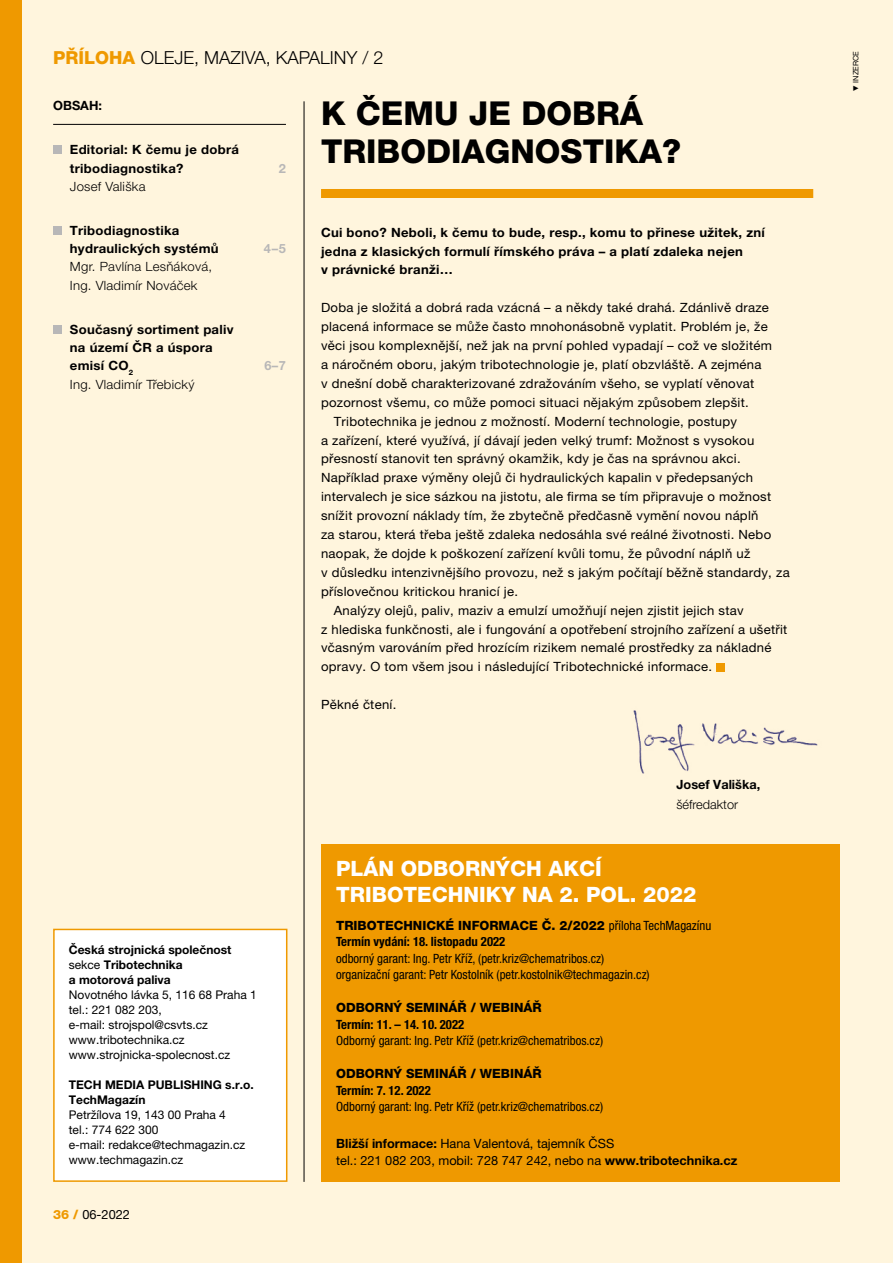
<style>
.page{position:relative;width:893px;height:1263px;background:#fff5dd}
.page>*{position:absolute;margin:0;border:0;box-sizing:border-box;transform-origin:0 0}
.t1{font:800 33px/37.5px "Helvetica Neue LT Pro";color:#000}
.t2{font:800 21.15px/25.3px "Helvetica Neue LT Pro";color:#fff}
.t3{font:300 18px "Helvetica Neue LT Pro";color:#000}
.t4{font:12.75px "Helvetica Neue LT Pro";letter-spacing:.02em;color:#000}
.t5{font:700 12.75px/18.3px "Helvetica Neue LT Pro";letter-spacing:.02em;color:#000}
.t6{font:condensed 12.75px/16.5px "Helvetica Neue LT Pro";color:#000}
.t7{font:800 12.75px/16.5px "Helvetica Neue LT Pro";color:#000}
.t8{font:12.75px/17px "Helvetica Neue LT Pro";color:#000}
.t9{font:300 12.75px/18.3px "Helvetica Neue LT Pro";letter-spacing:.02em;color:#000}
.t10{font:700 condensed 12.75px "Helvetica Neue LT Pro";color:#000}
.t11{font:700 12.75px "Helvetica Neue LT Pro";color:#000}
.t12{font:300 12.75px "Helvetica Neue LT Pro";color:#000}
.t13{font:700 12.75px "Helvetica Neue LT Pro";color:#b8b7b7}
.t14{font:12px/15px "Helvetica Neue LT Pro";color:#000}
.t15{font:700 12px/15px "Helvetica Neue LT Pro";color:#000}
.t16{font:7.5px "Helvetica Neue LT Pro";color:#000}
.s1{font-weight:800;color:#ef9900}
.s2{font-weight:400}
.s3{font-weight:400;font-stretch:condensed}
.s4{font-weight:700;font-stretch:condensed}
.s5{font-weight:700}
.s6{font-family:"Arial"}
</style>
<div class="page">
<div style="left:0;top:0;width:21px;height:1263px;background:#ef9900"></div>
<div style="left:53px;top:146px;width:9px;height:8px;background:#b8b7b7"></div>
<div style="left:53px;top:226px;width:9px;height:9px;background:#b8b7b7"></div>
<div style="left:53px;top:325px;width:9px;height:9px;background:#b8b7b7"></div>
<div style="left:716px;top:663px;width:9px;height:8px;background:#ef9900"></div>
<hr style="left:304px;top:101px;width:1px;height:1081px;background:#000">
<hr style="left:53px;top:124px;width:233px;height:1px;background:#000">
<div style="left:321px;top:189px;width:492px;height:9px;background:#ef9900"></div>
<div style="left:321px;top:844px;width:519px;height:338px;background:#ef9900"></div>
<div style="left:53px;top:929px;width:234px;height:253px;background:#fff;border:2px solid #ef9900"></div>
<img style="left:633px;top:710px;width:185px;height:64px">
<h3 class="t3" style="left:53px;top:46px;width:332px"><span class="s1">PŘÍLOHA</span> OLEJE, MAZIVA, KAPALINY / 2</h3>
<p class="t5" style="left:53px;top:96px;width:50px">OBSAH:</p>
<p class="t5" style="left:70px;top:140px;width:170px">Editorial: K čemu je dobrá tribodiagnostika?</p>
<h1 class="t1" style="left:321px;top:95px;width:361px">K ČEMU JE DOBRÁ<br>TRIBODIAGNOSTIKA?</h1>
<p class="t13" style="left:279px;top:160px;width:9px">2</p>
<p class="t9" style="left:70px;top:177px;width:77px">Josef Vališka</p>
<p class="t5" style="left:70px;top:221px;width:150px">Tribodiagnostika hydraulických systémů</p>
<p class="t9" style="left:70px;top:257px;width:144px">Mgr. Pavlína Lesňáková,<br>Ing. Vladimír Nováček</p>
<p class="t5" style="left:70px;top:320px;width:165px">Současný sortiment paliv na území ČR a úspora emisí CO<sub>2</sub></p>
<p class="t9" style="left:70px;top:375px;width:126px">Ing. Vladimír Třebický</p>
<p class="t13" style="left:264px;top:241px;width:24px">4–5</p>
<p class="t13" style="left:264px;top:358px;width:23px">6–7</p>
<p class="t15" style="left:69px;top:942px;width:164px">Česká strojnická společnost <span class="s2">sekce</span> Tribotechnika<br>a motorová paliva</p>
<p class="t14" style="left:69px;top:987px;width:190px">Novotného lávka 5, 116 68 Praha 1 tel.: 221 082 203,<br>e-mail: strojspol@csvts.cz www.tribotechnika.cz www.strojnicka-spolecnost.cz</p>
<p class="t15" style="left:69px;top:1077px;width:186px">TECH MEDIA PUBLISHING s.r.o.<br>TechMagazín</p>
<p class="t14" style="left:69px;top:1107px;width:178px">Petržílova 19, 143 00 Praha 4 tel.: 774 622 300<br>e-mail: redakce@techmagazin.cz www.techmagazin.cz</p>
<p class="t4" style="left:53px;top:1206px;width:78px"><span class="s1">36 /</span> 06-2022</p>
<p class="t5" style="left:321px;top:222px;width:445px;line-height:18.9px">Cui bono? Neboli, k čemu to bude, resp., komu to přinese užitek, zní jedna z klasických formulí římského práva – a platí zdaleka nejen<br>v právnické branži…</p>
<p class="t4" style="left:321px;top:300px;width:449px">Doba je složitá a dobrá rada vzácná – a někdy také drahá. Zdánlivě draze</p>
<p class="t4" style="left:321px;top:319px;width:448px">placená informace se může často mnohonásobně vyplatit. Problém je, že</p>
<p class="t4" style="left:321px;top:338px;width:452px">věci jsou komplexnější, než jak na první pohled vypadají – což ve složitém</p>
<p class="t4" style="left:321px;top:357px;width:442px">a náročném oboru, jakým tribotechnologie je, platí obzvláště. A zejména</p>
<p class="t4" style="left:321px;top:376px;width:435px">v dnešní době charakterizované zdražováním všeho, se vyplatí věnovat</p>
<p class="t4" style="left:321px;top:395px;width:429px">pozornost všemu, co může pomoci situaci nějakým způsobem zlepšit.</p>
<p class="t4" style="left:334px;top:413px;width:405px">Tribotechnika je jednou z možností. Moderní technologie, postupy</p>
<p class="t4" style="left:321px;top:432px;width:435px">a zařízení, které využívá, jí dávají jeden velký trumf: Možnost s vysokou</p>
<p class="t4" style="left:321px;top:451px;width:421px">přesností stanovit ten správný okamžik, kdy je čas na správnou akci.</p>
<p class="t4" style="left:321px;top:470px;width:434px">Například praxe výměny olejů či hydraulických kapalin v předepsaných</p>
<p class="t4" style="left:321px;top:489px;width:452px">intervalech je sice sázkou na jistotu, ale firma se tím připravuje o možnost</p>
<p class="t4" style="left:321px;top:508px;width:439px">snížit provozní náklady tím, že zbytečně předčasně vymění novou náplň</p>
<p class="t4" style="left:321px;top:527px;width:452px">za starou, která třeba ještě zdaleka nedosáhla své reálné životnosti. Nebo</p>
<p class="t4" style="left:321px;top:546px;width:431px">naopak, že dojde k poškození zařízení kvůli tomu, že původní náplň už</p>
<p class="t4" style="left:321px;top:565px;width:470px">v důsledku intenzivnějšího provozu, než s jakým počítají běžně standardy, za</p>
<p class="t4" style="left:321px;top:584px;width:198px">příslovečnou kritickou hranicí je.</p>
<p class="t4" style="left:334px;top:602px;width:411px">Analýzy olejů, paliv, maziv a emulzí umožňují nejen zjistit jejich stav</p>
<p class="t4" style="left:321px;top:621px;width:468px">z hlediska funkčnosti, ale i fungování a opotřebení strojního zařízení a ušetřit</p>
<p class="t4" style="left:321px;top:640px;width:452px">včasným varováním před hrozícím rizikem nemalé prostředky za nákladné</p>
<p class="t4" style="left:321px;top:659px;width:393px">opravy. O tom všem jsou i následující Tribotechnické informace.</p>
<p class="t4" style="left:321px;top:697px;width:77px">Pěkné čtení.</p>
<p class="t11" style="left:676px;top:777px;width:85px">Josef Vališka,</p>
<p class="t12" style="left:676px;top:796px;width:63px">šéfredaktor</p>
<h2 class="t2" style="left:336px;top:856px;width:362px">PLÁN ODBORNÝCH AKCÍ<br>TRIBOTECHNIKY NA 2. POL. 2022</h2>
<p class="t7" style="left:336px;top:917px;width:377px">TRIBOTECHNICKÉ INFORMACE Č. 2/2022 <span class="s3">příloha TechMagazínu<br></span><span class="s4">Termín vydání: 18. listopadu 2022</span></p>
<p class="t6" style="left:336px;top:950px;width:315px">odborný garant: Ing. Petr Kříž, (petr.kriz@chematribos.cz) organizační garant: Petr Kostolník (petr.kostolnik@techmagazin.cz)</p>
<p class="t7" style="left:336px;top:999px;width:207px">ODBORNÝ SEMINÁŘ / WEBINÁŘ</p>
<p class="t10" style="left:336px;top:1016px;width:130px">Termín: 11. – 14. 10. 2022</p>
<p class="t6" style="left:336px;top:1032px;width:268px">Odborný garant: Ing. Petr Kříž (petr.kriz@chematribos.cz)</p>
<p class="t7" style="left:336px;top:1065px;width:207px">ODBORNÝ SEMINÁŘ / WEBINÁŘ</p>
<p class="t10" style="left:336px;top:1082px;width:96px">Termín: 7. 12. 2022</p>
<p class="t6" style="left:336px;top:1098px;width:268px">Odborný garant: Ing. Petr Kříž (petr.kriz@chematribos.cz)</p>
<p class="t8" style="left:336px;top:1135px;width:403px"><span class="s5">Bližší informace:</span> Hana Valentová, tajemník ČSS<br>tel.: 221 082 203, mobil: 728 747 242, nebo na <span class="s5">www.tribotechnika.cz</span></p>
<p class="t16" style="left:851px;top:92px;width:43px;rotate:-90deg"><span class="s6">▼</span> INZERCE</p>
</div>
